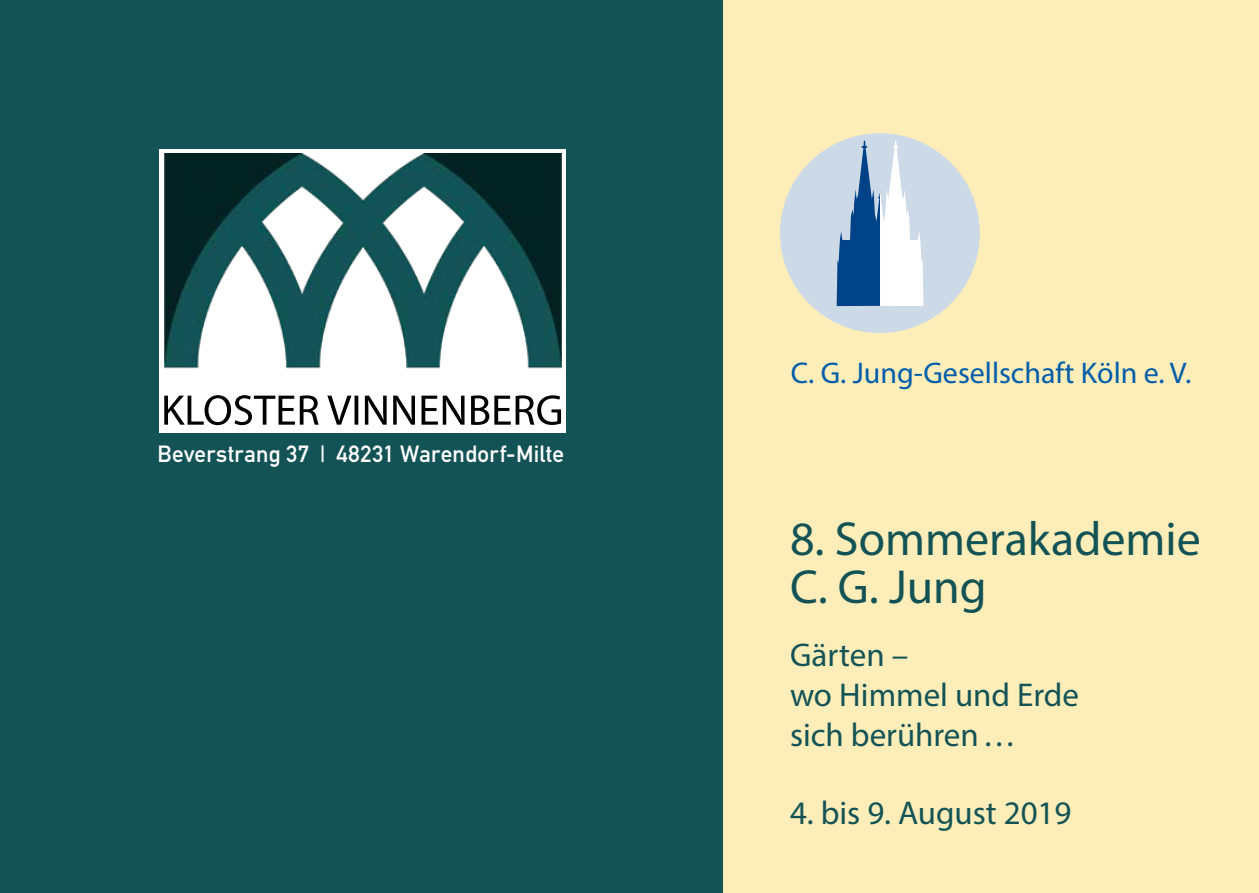
<style>
.page{position:relative;width:1259px;height:893px;background:#fff}
.page>*{position:absolute;margin:0;border:0;box-sizing:border-box;transform-origin:0 0}
.t1{font:48px/48px "Myriad Pro";color:#135355}
.t2{font:33px/39.6px "Myriad Pro";color:#135355}
.t3{font:30px "Myriad Pro";color:#005da9}
.t4{font:700 23.1px "DIN Alternate";letter-spacing:.015em;color:#fff}
</style>
<div class="page">
<div style="left:0;top:0;width:723px;height:893px;background:#135355"></div>
<div style="left:159px;top:149px;width:407px;height:284px;background:#fff"></div>
<img style="left:164px;top:153px;width:397px;height:216px">
<svg style="left:164px;top:395px;width:397px;height:30px"></svg>
<div style="left:723px;top:0;width:536px;height:893px;background:#fdedb9"></div>
<div style="left:780px;top:133px;width:200px;height:200px;background:#ccd9e7;border-radius:50%"></div>
<svg style="left:836px;top:141px;width:87px;height:165px"></svg>
<p class="t4" style="left:157px;top:436px;width:408px">Beverstrang 37 | 48231 Warendorf-Milte</p>
<p class="t3" style="left:791px;top:354px;width:402px">C. G. Jung-Gesellschaft Köln e. V.</p>
<h1 class="t1" style="left:790px;top:514px;width:412px">8. Sommerakademie<br>C. G. Jung</h1>
<p class="t2" style="left:790px;top:635px;width:290px">Gärten –<br>wo Himmel und Erde sich berühren…</p>
<p class="t2" style="left:790px;top:792px;width:283px">4. bis 9. August 2019</p>
</div>
